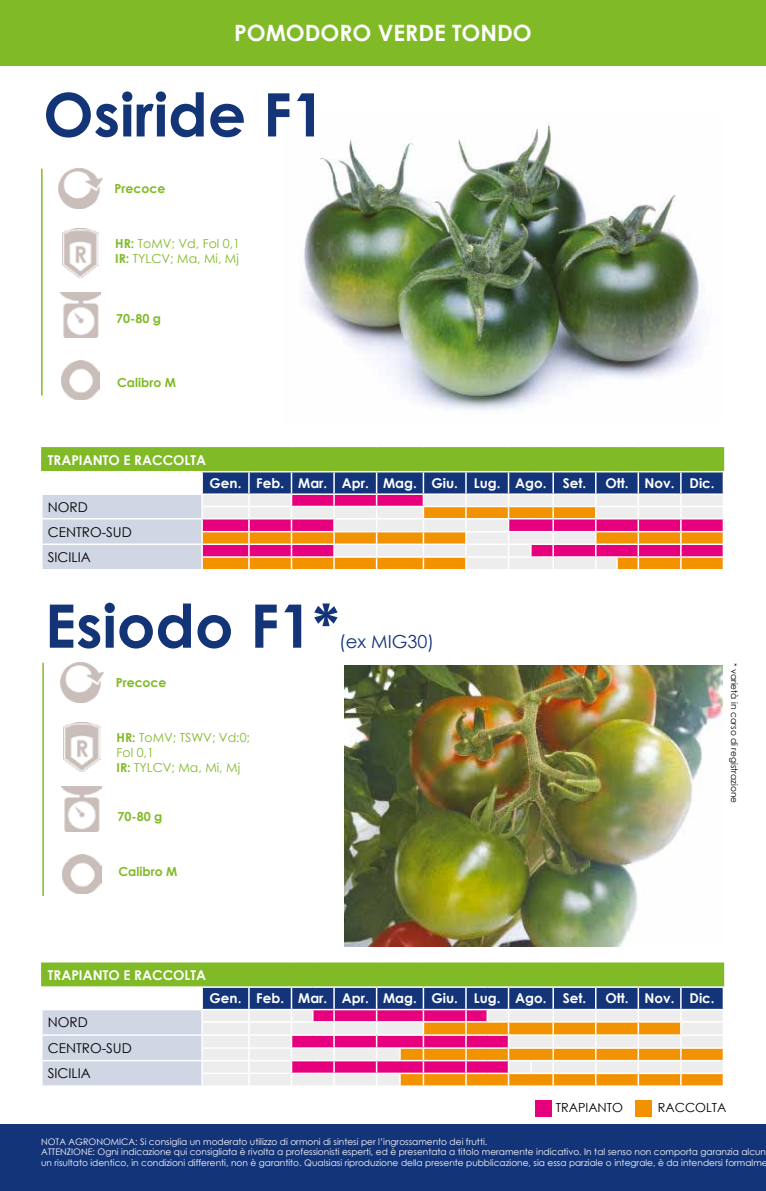
<style>
.page{position:relative;width:766px;height:1191px;background:#fff}
.page>*{position:absolute;margin:0;border:0;box-sizing:border-box;transform-origin:0 0}
.t1{font:700 60px "Century Gothic";color:#133578}
.t2{font:700 22.5px "Century Gothic";color:#fff}
.t3{font:18px "Century Gothic";color:#133478}
.t4{font:700 13.5px "Century Gothic";color:#fff}
.t5{font:13.5px/25.2px "Century Gothic";color:#000}
.t6{font:12.6px "Century Gothic";color:#000}
.t7{font:12.45px/15px "Century Gothic";color:#80ba27}
.t8{font:700 12.45px "Century Gothic";color:#80ba27}
.t9{font:9px/10.8px "Century Gothic";color:#fff}
.t10{font:9px "Century Gothic";color:#000}
.s1{font-weight:700}
.s2{color:#133478}
.s3{font-family:"Minion Pro"}
</style>
<div class="page">
<div style="left:0;top:1124px;width:765px;height:67px;background:#133478"></div>
<div style="left:0;top:0;width:765px;height:66px;background:#80ba27"></div>
<img style="left:304px;top:122px;width:398px;height:288px">
<img style="left:59px;top:169px;width:43px;height:39px">
<img style="left:62px;top:228px;width:37px;height:49px">
<img style="left:60px;top:293px;width:41px;height:44px">
<hr style="left:41px;top:169px;width:2px;height:226px;background:#80ba27">
<img style="left:61px;top:361px;width:39px;height:39px">
<img style="left:60px;top:662px;width:43px;height:40px">
<img style="left:63px;top:722px;width:37px;height:49px">
<img style="left:62px;top:787px;width:40px;height:44px">
<hr style="left:42px;top:662px;width:2px;height:234px;background:#80ba27">
<img style="left:62px;top:855px;width:39px;height:39px">
<img style="left:345px;top:665px;width:377px;height:281px">
<div style="left:42px;top:448px;width:681px;height:24px;background:#80ba27"></div>
<hr style="left:41px;top:447px;width:161px;height:1px;background:#80ba27">
<hr style="left:41px;top:448px;width:2px;height:23px;background:#80ba27">
<hr style="left:202px;top:447px;width:47px;height:1px;background:#80ba27">
<hr style="left:249px;top:447px;width:42px;height:1px;background:#80ba27">
<hr style="left:291px;top:447px;width:43px;height:1px;background:#80ba27">
<hr style="left:334px;top:447px;width:42px;height:1px;background:#80ba27">
<hr style="left:376px;top:447px;width:47px;height:1px;background:#80ba27">
<hr style="left:423px;top:447px;width:43px;height:1px;background:#80ba27">
<hr style="left:466px;top:447px;width:42px;height:1px;background:#80ba27">
<svg style="left:508px;top:447px;width:45px;height:1px"></svg>
<hr style="left:553px;top:447px;width:42px;height:1px;background:#80ba27">
<svg style="left:595px;top:447px;width:43px;height:1px"></svg>
<hr style="left:638px;top:447px;width:42px;height:1px;background:#80ba27">
<hr style="left:680px;top:447px;width:44px;height:1px;background:#80ba27">
<hr style="left:722px;top:448px;width:2px;height:23px;background:#80ba27">
<svg style="left:42px;top:471px;width:682px;height:99px;background:#c9a2aa"></svg>
<hr style="left:638px;top:569px;width:42px;height:1px;background:#fff">
<hr style="left:680px;top:569px;width:44px;height:1px;background:#fff">
<div style="left:42px;top:963px;width:681px;height:24px;background:#80ba27"></div>
<hr style="left:41px;top:962px;width:161px;height:2px;background:#80ba27">
<hr style="left:41px;top:964px;width:2px;height:22px;background:#80ba27">
<hr style="left:202px;top:962px;width:47px;height:2px;background:#80ba27">
<hr style="left:249px;top:962px;width:42px;height:2px;background:#80ba27">
<hr style="left:291px;top:962px;width:22px;height:2px;background:#80ba27">
<hr style="left:313px;top:962px;width:21px;height:2px;background:#80ba27">
<hr style="left:334px;top:962px;width:42px;height:2px;background:#80ba27">
<hr style="left:376px;top:962px;width:24px;height:2px;background:#80ba27">
<hr style="left:400px;top:962px;width:23px;height:2px;background:#80ba27">
<hr style="left:423px;top:962px;width:43px;height:2px;background:#80ba27">
<hr style="left:466px;top:962px;width:21px;height:2px;background:#80ba27">
<hr style="left:487px;top:962px;width:21px;height:2px;background:#80ba27">
<hr style="left:508px;top:962px;width:22px;height:2px;background:#80ba27">
<hr style="left:530px;top:962px;width:23px;height:2px;background:#80ba27">
<hr style="left:553px;top:962px;width:42px;height:2px;background:#80ba27">
<hr style="left:595px;top:962px;width:43px;height:2px;background:#80ba27">
<hr style="left:638px;top:962px;width:42px;height:2px;background:#80ba27">
<hr style="left:680px;top:962px;width:44px;height:2px;background:#80ba27">
<hr style="left:722px;top:964px;width:2px;height:22px;background:#80ba27">
<hr style="left:41px;top:986px;width:161px;height:2px;background:#fff">
<hr style="left:202px;top:986px;width:47px;height:2px;background:#fff">
<hr style="left:249px;top:986px;width:42px;height:2px;background:#fff">
<hr style="left:291px;top:986px;width:22px;height:2px;background:#fff">
<hr style="left:313px;top:986px;width:21px;height:2px;background:#fff">
<hr style="left:334px;top:986px;width:42px;height:2px;background:#fff">
<hr style="left:376px;top:986px;width:24px;height:2px;background:#fff">
<hr style="left:400px;top:986px;width:23px;height:2px;background:#fff">
<hr style="left:423px;top:986px;width:43px;height:2px;background:#fff">
<hr style="left:466px;top:986px;width:21px;height:2px;background:#fff">
<hr style="left:487px;top:986px;width:21px;height:2px;background:#fff">
<hr style="left:508px;top:986px;width:22px;height:2px;background:#fff">
<hr style="left:530px;top:986px;width:23px;height:2px;background:#fff">
<hr style="left:553px;top:986px;width:42px;height:2px;background:#fff">
<hr style="left:595px;top:986px;width:43px;height:2px;background:#fff">
<hr style="left:638px;top:986px;width:42px;height:2px;background:#fff">
<hr style="left:680px;top:986px;width:44px;height:2px;background:#fff">
<svg style="left:42px;top:987px;width:682px;height:98px;background:#c8aaae"></svg>
<div style="left:534px;top:1100px;width:17px;height:17px;background:#e6007d"></div>
<div style="left:635px;top:1100px;width:17px;height:17px;background:#f39200"></div>
<h2 class="t2" style="left:234px;top:18px;width:299px">POMODORO VERDE TONDO</h2>
<h1 class="t1" style="left:43px;top:77px;width:283px">Osiride F1</h1>
<h3 class="t8" style="left:114px;top:180px;width:52px">Precoce</h3>
<h3 class="t7" style="left:115px;top:236px;width:126px"><span class="s1">HR:</span> ToMV; Vd, Fol 0,1<br><span class="s1">IR:</span> TYLCV; Ma, Mi, Mj</h3>
<h3 class="t8" style="left:116px;top:311px;width:46px">70-80 g</h3>
<h3 class="t8" style="left:117px;top:374px;width:60px">Calibro M</h3>
<h3 class="t4" style="left:48px;top:451px;width:160px">TRAPIANTO E RACCOLTA</h3>
<h3 class="t5" style="left:48px;top:494px;width:85px">NORD<br>CENTRO-SUD<br>SICILIA</h3>
<h3 class="t4" style="left:209px;top:474px;width:378px">Gen. Feb. Mar. Apr. Mag. Giu. Lug. Ago. Set.</h3>
<h3 class="t4" style="left:605px;top:474px;width:111px">Ott. Nov. Dic.</h3>
<h1 class="t1" style="left:45px;top:588px;width:295px">Esiodo F1<span class="s2">*</span></h1>
<h3 class="t3" style="left:339px;top:628px;width:96px">(ex MIG30)</h3>
<h3 class="t8" style="left:116px;top:674px;width:52px">Precoce</h3>
<h3 class="t7" style="left:116px;top:730px;width:135px"><span class="s1">HR:</span> ToMV; TSWV; Vd:0;<br>Fol 0,1<br><span class="s1">IR:</span> TYLCV; Ma, Mi, Mj</h3>
<h3 class="t8" style="left:117px;top:809px;width:46px">70-80 g</h3>
<h3 class="t8" style="left:118px;top:864px;width:60px">Calibro M</h3>
<p class="t10" style="left:740px;top:663px;width:142px;rotate:90deg"><span class="s3">*</span> varietà in corso di registrazione</p>
<h3 class="t4" style="left:48px;top:966px;width:160px">TRAPIANTO E RACCOLTA</h3>
<h3 class="t5" style="left:48px;top:1009px;width:85px">NORD<br>CENTRO-SUD<br>SICILIA</h3>
<h3 class="t4" style="left:209px;top:990px;width:378px">Gen. Feb. Mar. Apr. Mag. Giu. Lug. Ago. Set.</h3>
<h3 class="t4" style="left:605px;top:990px;width:111px">Ott. Nov. Dic.</h3>
<h3 class="t6" style="left:555px;top:1099px;width:69px">TRAPIANTO</h3>
<h3 class="t6" style="left:657px;top:1099px;width:70px">RACCOLTA</h3>
<p class="t9" style="left:41px;top:1135px;width:727px">NOTA AGRONOMICA: Si consiglia un moderato utilizzo di ormoni di sintesi per l’ingrossamento dei frutti.<br>ATTENZIONE: Ogni indicazione qui consigliata è rivolta a professionisti esperti, ed è presentata a titolo meramente indicativo. In tal senso non comporta garanzia alcun un risultato identico, in condizioni differenti, non è garantito. Qualsiasi riproduzione della presente pubblicazione, sia essa parziale o integrale, è da intendersi formalme</p>
</div>
